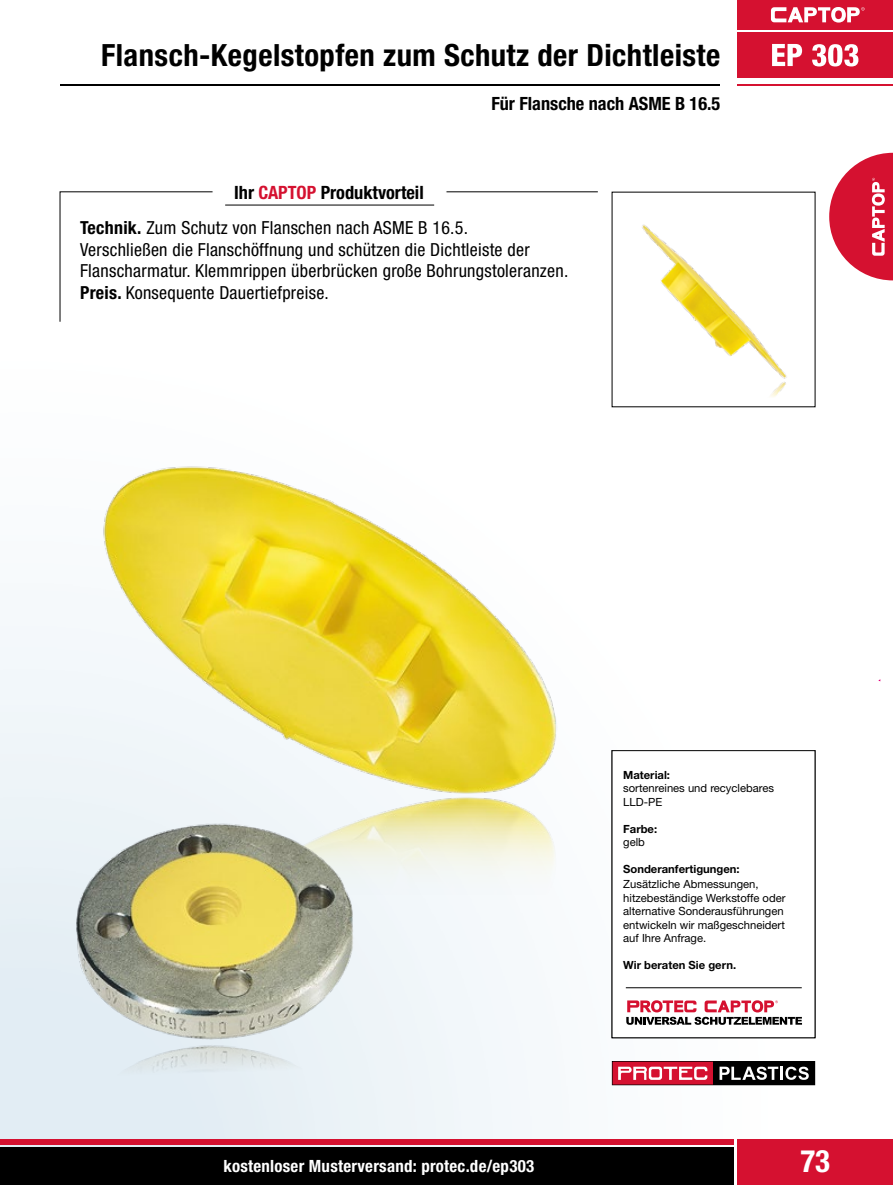
<style>
.page{position:relative;width:893px;height:1185px;background:#fff}
.page>*{position:absolute;margin:0;border:0;box-sizing:border-box;transform-origin:0 0}
.t1{font:700 condensed 30.9px "Helvetica Neue LT Std";color:#fff}
.t2{font:700 condensed 30.6px "Helvetica Neue LT Std";letter-spacing:.015em;color:#000}
.t3{font:700 condensed 18.3px "Helvetica Neue LT Std";color:#000}
.t4{font:condensed 18px/21.5px "Helvetica Neue LT Std";letter-spacing:.015em;color:#000}
.t5{font:700 condensed 16.8px "Helvetica Neue LT Std";letter-spacing:.015em;color:#fff}
.t6{font:11.25px/13.5px "Helvetica Neue LT Std";color:#000}
.t7{font:700 11.25px "Helvetica Neue LT Std";color:#000}
.s1{color:#d51130}
.s2{font-weight:700}
</style>
<div class="page">
<img style="left:0;top:626px;width:416px;height:520px">
<img style="left:416px;top:750px;width:400px;height:396px">
<hr style="left:737px;top:84px;width:156px;height:2px;background:#d51130">
<div style="left:737px;top:32px;width:156px;height:46px;background:#d51130"></div>
<div style="left:737px;top:0;width:156px;height:30px;background:#d51130"></div>
<div style="left:0;top:1138px;width:734px;height:5px;background:#d51130"></div>
<div style="left:737px;top:1138px;width:156px;height:46px;background:#d51130"></div>
<div style="left:0;top:1146px;width:734px;height:38px;background:#000"></div>
<svg style="left:829px;top:153px;width:64px;height:127px"></svg>
<svg style="left:771px;top:7px;width:94px;height:16px"></svg>
<hr style="left:60px;top:84px;width:659px;height:2px;background:#000">
<img style="left:642px;top:224px;width:145px;height:155px">
<svg style="left:772px;top:44px;width:86px;height:22px"></svg>
<img style="left:611px;top:380px;width:205px;height:19px">
<svg style="left:612px;top:1060px;width:203px;height:24px"></svg>
<svg style="left:60px;top:191px;width:538px;height:131px"></svg>
<svg style="left:214px;top:191px;width:232px;height:14px"></svg>
<div style="left:612px;top:750px;width:203px;height:287px;background:#fff"></div>
<hr style="left:626px;top:987px;width:176px;height:1px;background:#000">
<div style="left:213px;top:180px;width:232px;height:24px;background:#fff"></div>
<hr style="left:225px;top:205px;width:209px;height:1px;background:#000">
<svg style="left:626px;top:1000px;width:176px;height:24px"></svg>
<img style="left:54px;top:466px;width:555px;height:324px">
<img style="left:54px;top:790px;width:555px;height:331px">
<img style="left:30px;top:737px;width:378px;height:310px">
<img style="left:32px;top:1033px;width:377px;height:62px">
<h2 class="t2" style="left:101px;top:37px;width:621px">Flansch-Kegelstopfen zum Schutz der Dichtleiste</h2>
<p class="t3" style="left:491px;top:92px;width:230px">Für Flansche nach ASME B 16.5</p>
<p class="t3" style="left:234px;top:181px;width:191px">Ihr <span class="s1">CAPTOP</span> Produktvorteil</p>
<p class="t4" style="left:80px;top:217px;width:490px"><span class="s2">Technik.</span> Zum Schutz von Flanschen nach ASME B 16.5.<br>Verschließen die Flanschöffnung und schützen die Dichtleiste der Flanscharmatur. Klemmrippen überbrücken große Bohrungstoleranzen.<br><span class="s2">Preis.</span> Konsequente Dauertiefpreise.</p>
<p class="t5" style="left:223px;top:1155px;width:312px">kostenloser Musterversand: protec.de/ep303</p>
<p class="t7" style="left:623px;top:767px;width:48px">Material:</p>
<p class="t6" style="left:623px;top:781px;width:152px">sortenreines und recyclebares<br>LLD-PE</p>
<p class="t7" style="left:623px;top:821px;width:35px">Farbe:</p>
<p class="t6" style="left:623px;top:835px;width:23px">gelb</p>
<p class="t7" style="left:623px;top:862px;width:118px">Sonderanfertigungen:</p>
<p class="t6" style="left:623px;top:877px;width:164px">Zusätzliche Abmessungen, hitzebeständige Werkstoffe oder alternative Sonderausführungen entwickeln wir maßgeschneidert auf Ihre Anfrage.</p>
<p class="t7" style="left:623px;top:958px;width:114px">Wir beraten Sie gern.</p>
<h1 class="t1" style="left:800px;top:1142px;width:31px">73</h1>
</div>
